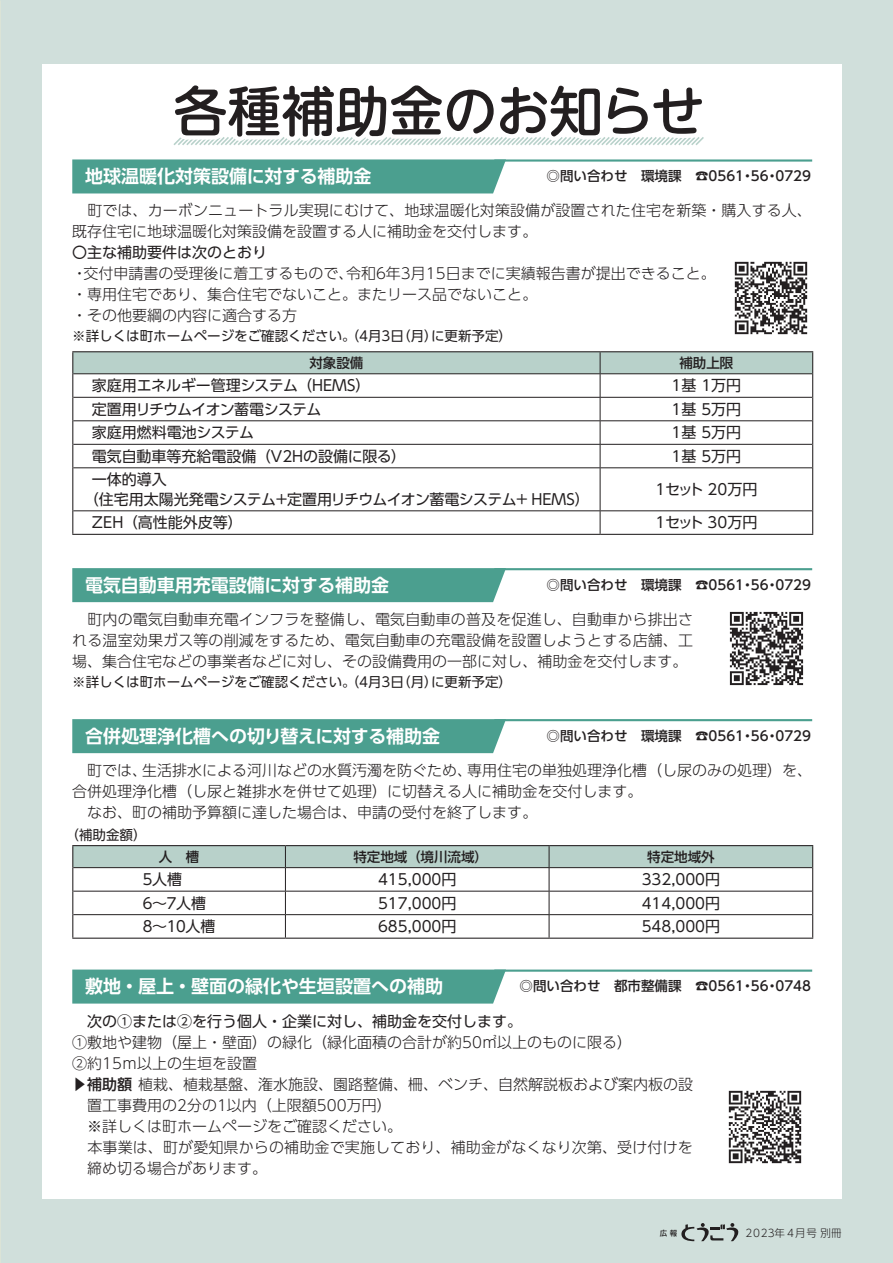
<style>
.page{position:relative;width:893px;height:1263px;background:#d0dfdb}
.page>*{position:absolute;margin:0;border:0;box-sizing:border-box;transform-origin:0 0}
.t1{font:500 54px "UD Shin M Go Pro";letter-spacing:-.005em;color:#231f20}
.t2{font:700 18px "UD Shin Go Pro De";color:#fff}
.t3{font:300 15px/21px "UD Shin Go Pro";color:#231f20}
.t4{font:15px/19.5px "UD Shin Go Pro";color:#231f20}
.t5{font:15px "UD Shin Go Pro";letter-spacing:-.05em;color:#231f20}
.t6{font:500 13.5px "UD Shin Go Pro";color:#231f20}
.t7{font:13.5px "UD Shin Go Pro";color:#231f20}
.t8{font:300 10.5px "UD Shin Go Pro";letter-spacing:.03em;color:#231f20}
.t9{font:500 7.5px "Gothic MB101 Pro";color:#231f20}
.s1{font-weight:500}
</style>
<div class="page">
<div style="left:43px;top:64px;width:798px;height:1135px;background:#fff"></div>
<hr style="left:72px;top:845px;width:213px;height:1px;background:#231f20">
<hr style="left:285px;top:845px;width:264px;height:1px;background:#231f20">
<hr style="left:549px;top:845px;width:264px;height:1px;background:#231f20">
<hr style="left:72px;top:938px;width:213px;height:1px;background:#231f20">
<hr style="left:285px;top:938px;width:264px;height:1px;background:#231f20">
<hr style="left:549px;top:938px;width:264px;height:1px;background:#231f20">
<svg style="left:72px;top:846px;width:741px;height:92px"></svg>
<hr style="left:72px;top:351px;width:528px;height:1px;background:#231f20">
<hr style="left:600px;top:351px;width:213px;height:1px;background:#231f20">
<hr style="left:72px;top:468px;width:1px;height:43px;background:#231f20">
<hr style="left:812px;top:468px;width:1px;height:43px;background:#231f20">
<svg style="left:72px;top:511px;width:1px;height:23px"></svg>
<svg style="left:812px;top:511px;width:1px;height:23px"></svg>
<hr style="left:72px;top:534px;width:528px;height:1px;background:#231f20">
<hr style="left:600px;top:534px;width:213px;height:1px;background:#231f20">
<svg style="left:72px;top:352px;width:741px;height:116px"></svg>
<hr style="left:73px;top:467px;width:527px;height:1px;background:#231f20">
<hr style="left:600px;top:467px;width:212px;height:1px;background:#231f20">
<hr style="left:600px;top:468px;width:1px;height:42px;background:#231f20">
<hr style="left:73px;top:510px;width:527px;height:1px;background:#231f20">
<hr style="left:600px;top:510px;width:212px;height:1px;background:#231f20">
<svg style="left:600px;top:511px;width:1px;height:23px"></svg>
<img style="left:734px;top:261px;width:74px;height:74px">
<img style="left:729px;top:611px;width:75px;height:75px">
<img style="left:728px;top:1090px;width:74px;height:74px">
<div style="left:72px;top:719px;width:434px;height:34px;background:#4b9f8f"></div>
<div style="left:72px;top:159px;width:433px;height:34px;background:#4b9f8f"></div>
<div style="left:72px;top:568px;width:434px;height:34px;background:#4b9f8f"></div>
<div style="left:72px;top:969px;width:433px;height:34px;background:#4b9f8f"></div>
<hr style="left:494px;top:719px;width:318px;height:2px;background:#4b9f8f">
<hr style="left:494px;top:159px;width:318px;height:3px;background:#4b9f8f">
<hr style="left:494px;top:568px;width:318px;height:2px;background:#4b9f8f">
<hr style="left:494px;top:969px;width:318px;height:3px;background:#4b9f8f">
<svg style="left:173px;top:137px;width:531px;height:8px"></svg>
<svg style="left:681px;top:1223px;width:58px;height:18px"></svg>
<h1 class="t1" style="left:173px;top:67px;width:533px">各種補助金のお知らせ</h1>
<p class="t2" style="left:85px;top:162px;width:288px">地球温暖化対策設備に対する補助金</p>
<p class="t6" style="left:546px;top:165px;width:266px">◎問い合わせ　環境課　☎0561・56・0729</p>
<p class="t3" style="left:72px;top:200px;width:741px">　町では、カーボンニュートラル実現にむけて、地球温暖化対策設備が設置された住宅を新築・購入する人、既存住宅に地球温暖化対策設備を設置する人に補助金を交付します。</p>
<p class="t4" style="left:72px;top:242px;width:196px">〇主な補助要件は次のとおり</p>
<p class="t3" style="left:72px;top:263px;width:645px">・交付申請書の受理後に着工するもので、令和6年3月15日までに実績報告書が提出できること。・専用住宅であり、集合住宅でないこと。またリース品でないこと。<br>・その他要綱の内容に適合する方</p>
<p class="t7" style="left:72px;top:325px;width:441px">※詳しくは町ホームページをご確認ください。（4月3日（月）に更新予定）</p>
<p class="t6" style="left:309px;top:352px;width:55px">対象設備</p>
<p class="t6" style="left:679px;top:352px;width:55px">補助上限</p>
<p class="t4" style="left:92px;top:375px;width:280px">家庭用エネルギー管理システム（HEMS）</p>
<p class="t4" style="left:671px;top:375px;width:71px">1基 1万円</p>
<p class="t5" style="left:92px;top:397px;width:231px">定置用リチウムイオン蓄電システム</p>
<p class="t4" style="left:671px;top:399px;width:71px">1基 5万円</p>
<p class="t4" style="left:92px;top:422px;width:164px">家庭用燃料電池システム</p>
<p class="t4" style="left:671px;top:422px;width:71px">1基 5万円</p>
<p class="t4" style="left:92px;top:446px;width:316px">電気自動車等充給電設備（V2Hの設備に限る）</p>
<p class="t4" style="left:671px;top:446px;width:71px">1基 5万円</p>
<p class="t4" style="left:84px;top:469px;width:507px;text-indent:8px">一体的導入<br>（住宅用太陽光発電システム＋定置用リチウムイオン蓄電システム＋ HEMS）</p>
<p class="t4" style="left:655px;top:479px;width:103px">1セット 20万円</p>
<p class="t4" style="left:92px;top:512px;width:152px">ZEH（高性能外皮等）</p>
<p class="t4" style="left:655px;top:512px;width:103px">1セット 30万円</p>
<p class="t2" style="left:85px;top:570px;width:306px">電気自動車用充電設備に対する補助金</p>
<p class="t6" style="left:546px;top:574px;width:266px">◎問い合わせ　環境課　☎0561・56・0729</p>
<p class="t3" style="left:72px;top:608px;width:622px;text-align:justify">　町内の電気自動車充電インフラを整備し、電気自動車の普及を促進し、自動車から排出される温室効果ガス等の削減をするため、電気自動車の充電設備を設置しようとする店舗、工場、集合住宅などの事業者などに対し、その設備費用の一部に対し、補助金を交付します。</p>
<p class="t7" style="left:72px;top:671px;width:441px">※詳しくは町ホームページをご確認ください。（4月3日（月）に更新予定）</p>
<p class="t2" style="left:85px;top:721px;width:357px">合併処理浄化槽への切り替えに対する補助金</p>
<p class="t6" style="left:546px;top:725px;width:266px">◎問い合わせ　環境課　☎0561・56・0729</p>
<p class="t3" style="left:72px;top:759px;width:741px">　町では、生活排水による河川などの水質汚濁を防ぐため、専用住宅の単独処理浄化槽（し尿のみの処理）を、合併処理浄化槽（し尿と雑排水を併せて処理）に切替える人に補助金を交付します。<br>　なお、町の補助予算額に達した場合は、申請の受付を終了します。</p>
<p class="t7" style="left:66px;top:824px;width:82px">（補助金額）</p>
<p class="t6" style="left:159px;top:846px;width:42px">人　槽</p>
<p class="t6" style="left:353px;top:846px;width:136px">特定地域（境川流域）</p>
<p class="t6" style="left:647px;top:846px;width:69px">特定地域外</p>
<p class="t4" style="left:140px;top:869px;width:44px">５人槽</p>
<p class="t4" style="left:378px;top:869px;width:80px">415,000円</p>
<p class="t4" style="left:642px;top:869px;width:80px">332,000円</p>
<p class="t4" style="left:140px;top:893px;width:68px">６～７人槽</p>
<p class="t4" style="left:378px;top:893px;width:80px">517,000円</p>
<p class="t4" style="left:642px;top:893px;width:80px">414,000円</p>
<p class="t4" style="left:140px;top:916px;width:77px">８～１０人槽</p>
<p class="t4" style="left:378px;top:916px;width:80px">685,000円</p>
<p class="t4" style="left:642px;top:916px;width:80px">548,000円</p>
<p class="t2" style="left:85px;top:972px;width:360px">敷地・屋上・壁面の緑化や生垣設置への補助</p>
<p class="t6" style="left:519px;top:975px;width:293px">◎問い合わせ　都市整備課　☎0561・56・0748</p>
<p class="t4" style="left:87px;top:1010px;width:436px">次の①または②を行う個人・企業に対し、補助金を交付します。</p>
<p class="t3" style="left:72px;top:1031px;width:561px">①敷地や建物（屋上・壁面）の緑化（緑化面積の合計が約50㎡以上のものに限る）</p>
<p class="t3" style="left:72px;top:1052px;width:186px">②約15ｍ以上の生垣を設置</p>
<p class="t3" style="left:72px;top:1073px;width:622px">▶︎<span class="s1">補助額</span> 植栽、植栽基盤、潅水施設、園路整備、柵、ベンチ、自然解説板および案内板の設</p>
<p class="t3" style="left:87px;top:1094px;width:306px">置工事費用の2分の1以内（上限額500万円）</p>
<p class="t3" style="left:87px;top:1115px;width:317px">※詳しくは町ホームページをご確認ください。</p>
<p class="t3" style="left:72px;top:1136px;width:622px">　本事業は、町が愛知県からの補助金で実施しており、補助金がなくなり次第、受け付けを</p>
<p class="t3" style="left:87px;top:1157px;width:182px">締め切る場合があります。</p>
<p class="t9" style="left:660px;top:1227px;width:19px">広 報</p>
<p class="t8" style="left:745px;top:1224px;width:98px">2023年 4 月号 別冊</p>
</div>
